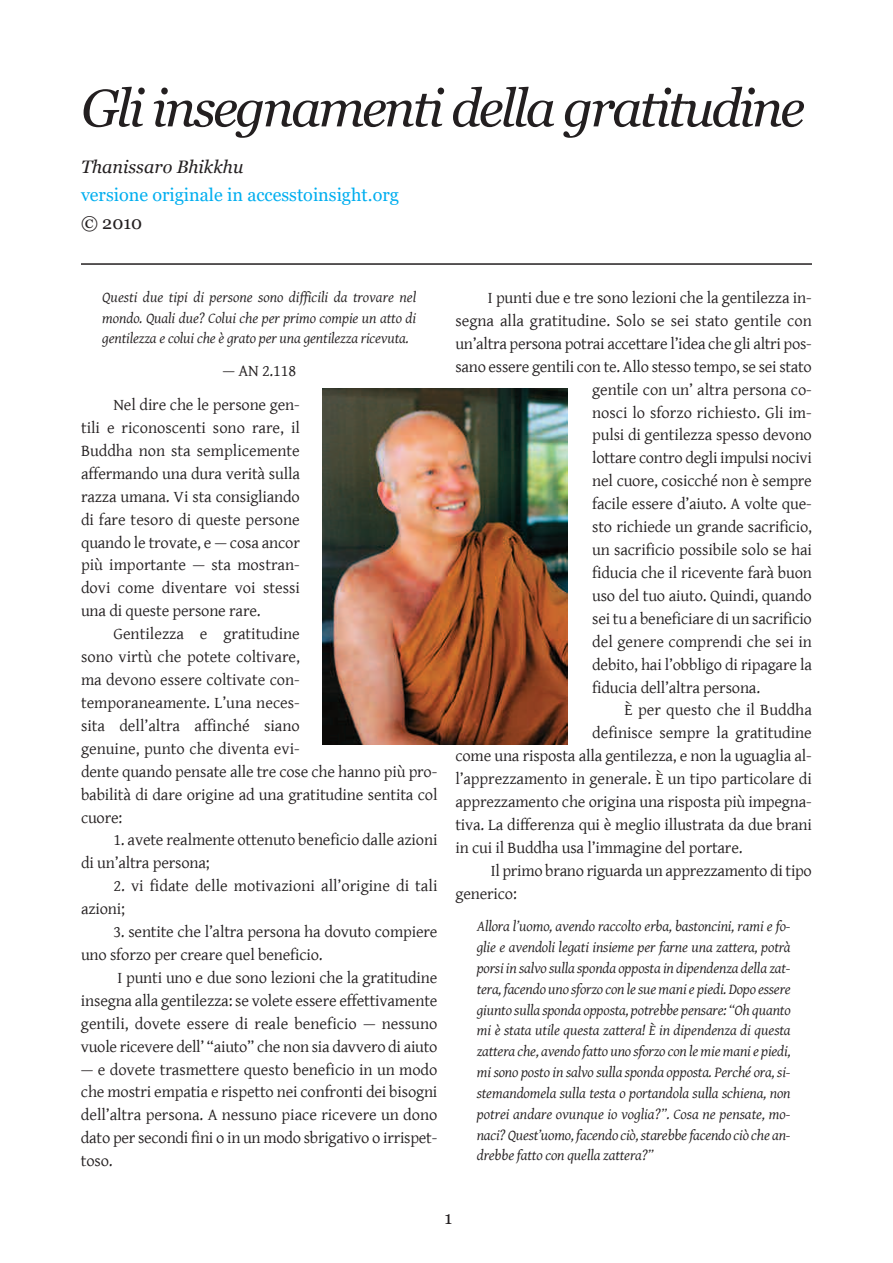
<style>
.page{position:relative;width:893px;height:1263px;background:#fff}
.page>*{position:absolute;margin:0;border:0;box-sizing:border-box;transform-origin:0 0}
.t1{font:italic 52.5px "Georgia";letter-spacing:-.05em;color:#231f20}
.t2{font:18px "Georgia";color:#00aeef}
.t3{font:italic 18px "Georgia";color:#231f20}
.t4{font:18px "Georgia";color:#231f20}
.t5{font:16.5px/23px "Gentium Basic";letter-spacing:-.01em;color:#231f20}
.t6{font:italic 15px/20.9px "Gentium Basic";letter-spacing:-.01em;color:#231f20;text-align:justify}
</style>
<div class="page">
<img style="left:322px;top:388px;width:245px;height:356px">
<hr style="left:81px;top:263px;width:731px;height:2px;background:#231f20">
<h1 class="t1" style="left:81px;top:78px;width:725px">Gli insegnamenti della gratitudine</h1>
<p class="t3" style="left:81px;top:156px;width:164px">Thanissaro Bhikkhu</p>
<p class="t2" style="left:81px;top:184px;width:319px">versione originale in accesstoinsight.org</p>
<p class="t4" style="left:81px;top:212px;width:63px">© 2010</p>
<p class="t6" style="left:102px;top:287px;width:315px">Questi due tipi di persone sono difficili da trovare nel mondo. Quali due? Colui che per primo compie un atto di gentilezza e colui che è grato per una gentilezza ricevuta.</p>
<p class="t5" style="left:113px;top:354px;width:188px;line-height:33.8px;text-align:right">— AN 2.118<br>Nel dire che le persone gen-</p>
<p class="t5" style="left:81px;top:417px;width:220px;text-align:justify">tili e riconoscenti sono rare, il Buddha non sta semplicemente affermando una dura verità sulla razza umana. Vi sta consigliando di fare tesoro di queste persone quando le trovate, e — cosa ancor più importante — sta mostran&shy;dovi come diventare voi stessi una di queste persone rare.</p>
<p class="t5" style="left:81px;top:623px;width:358px;text-indent:32px">Gentilezza e gratitudine<br>sono virtù che potete coltivare,<br>ma devono essere coltivate con-<br>temporaneamente. L’una neces-<br>sita dell’altra affinché siano<br>genuine, punto che diventa evi-<br>dente quando pensate alle tre cose che hanno più pro&shy;babilità di dare origine ad una gratitudine sentita col cuore:</p>
<p class="t5" style="left:81px;top:829px;width:358px;text-indent:32px">1. avete realmente ottenuto beneficio dalle azioni di un’altra persona;</p>
<p class="t5" style="left:81px;top:875px;width:358px;text-indent:32px">2. vi fidate delle motivazioni all’origine di tali azioni;</p>
<p class="t5" style="left:81px;top:921px;width:358px;text-indent:32px">3. sentite che l’altra persona ha dovuto compiere uno sforzo per creare quel beneficio.</p>
<p class="t5" style="left:81px;top:966px;width:358px;text-align:justify;text-indent:36px">I punti uno e due sono lezioni che la gratitudine insegna alla gentilezza: se volete essere effettivamente gentili, dovete essere di reale beneficio — nessuno vuole ricevere dell’ “aiuto” che non sia davvero di aiuto</p>
<p class="t5" style="left:81px;top:1058px;width:358px;text-align:justify">— e dovete trasmettere questo beneficio in un modo che mostri empatia e rispetto nei confronti dei bisogni dell’altra persona. A nessuno piace ricevere un dono dato per secondi fini o in un modo sbrigativo o irrispet&shy;toso.</p>
<p class="t5" style="left:488px;top:287px;width:325px">I punti due e tre sono lezioni che la gentilezza in-</p>
<p class="t5" style="left:455px;top:310px;width:358px">segna alla gratitudine. Solo se sei stato gentile con</p>
<p class="t5" style="left:455px;top:332px;width:358px">un’altra persona potrai accettare l’idea che gli altri pos-</p>
<p class="t5" style="left:455px;top:355px;width:358px">sano essere gentili con te. Allo stesso tempo, se sei stato</p>
<p class="t5" style="left:592px;top:378px;width:221px">gentile con un’ altra persona co-</p>
<p class="t5" style="left:592px;top:401px;width:221px">nosci lo sforzo richiesto. Gli im-</p>
<p class="t5" style="left:592px;top:424px;width:221px">pulsi di gentilezza spesso devono</p>
<p class="t5" style="left:592px;top:447px;width:221px">lottare contro degli impulsi nocivi</p>
<p class="t5" style="left:592px;top:470px;width:221px">nel cuore, cosicché non è sempre</p>
<p class="t5" style="left:592px;top:493px;width:221px">facile essere d’aiuto. A volte que-</p>
<p class="t5" style="left:592px;top:516px;width:221px">sto richiede un grande sacrificio,</p>
<p class="t5" style="left:592px;top:539px;width:221px">un sacrificio possibile solo se hai</p>
<p class="t5" style="left:592px;top:562px;width:221px">fiducia che il ricevente farà buon</p>
<p class="t5" style="left:592px;top:584px;width:221px">uso del tuo aiuto. Quindi, quando</p>
<p class="t5" style="left:592px;top:607px;width:221px">sei tu a beneficiare di un sacrificio</p>
<p class="t5" style="left:592px;top:630px;width:221px">del genere comprendi che sei in</p>
<p class="t5" style="left:592px;top:653px;width:221px">debito, hai l’obbligo di ripagare la</p>
<p class="t5" style="left:592px;top:676px;width:169px">fiducia dell’altra persona.</p>
<p class="t5" style="left:625px;top:699px;width:189px">È per questo che il Buddha</p>
<p class="t5" style="left:592px;top:722px;width:221px">definisce sempre la gratitudine</p>
<p class="t5" style="left:455px;top:745px;width:358px">come una risposta alla gentilezza, e non la uguaglia al-</p>
<p class="t5" style="left:455px;top:768px;width:358px">l’apprezzamento in generale. È un tipo particolare di</p>
<p class="t5" style="left:455px;top:791px;width:358px">apprezzamento che origina una risposta più impegna-</p>
<p class="t5" style="left:455px;top:814px;width:358px">tiva. La differenza qui è meglio illustrata da due brani</p>
<p class="t5" style="left:455px;top:837px;width:289px">in cui il Buddha usa l’immagine del portare.</p>
<p class="t5" style="left:491px;top:859px;width:323px">Il primo brano riguarda un apprezzamento di tipo</p>
<p class="t5" style="left:455px;top:882px;width:63px">generico:</p>
<p class="t6" style="left:477px;top:916px;width:315px">Allora l’uomo, avendo raccolto erba, bastoncini, rami e fo&shy;glie e avendoli legati insieme per farne una zattera, potrà porsi in salvo sulla sponda opposta in dipendenza della zat&shy;tera, facendo uno sforzo con le sue mani e piedi. Dopo essere giunto sulla sponda opposta, potrebbe pensare: “Oh quanto mi è stata utile questa zattera! È in dipendenza di questa zattera che, avendo fatto uno sforzo con le mie mani e piedi, mi sono posto in salvo sulla sponda opposta. Perché ora, si&shy;stemandomela sulla testa o portandola sulla schiena, non potrei andare ovunque io voglia?”. Cosa ne pensate, mo&shy;naci? Quest’uomo, facendo ciò, starebbe facendo ciò che an&shy;drebbe fatto con quella zattera?”</p>
<p class="t4" style="left:444px;top:1207px;width:9px">1</p>
</div>
